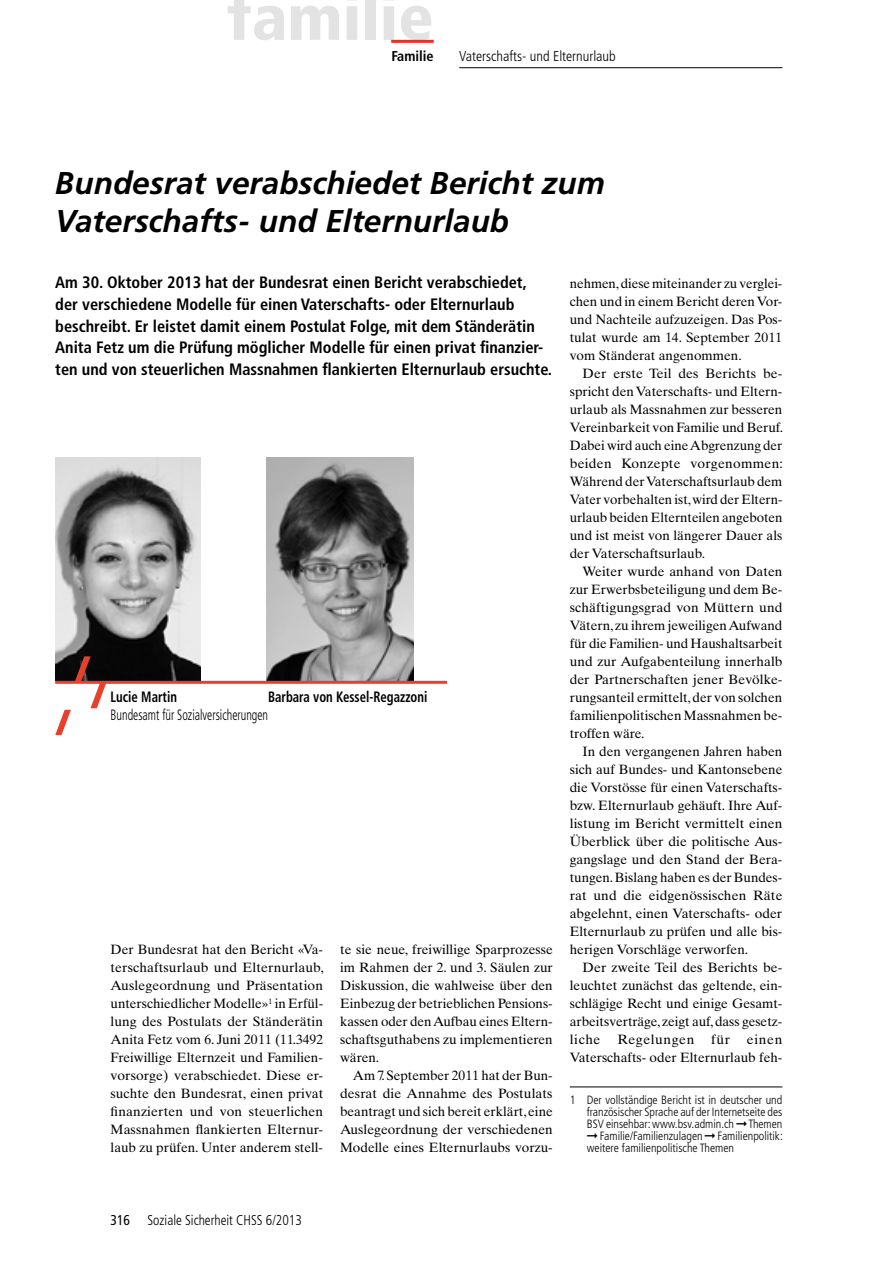
<style>
.page{position:relative;width:893px;height:1263px;background:#fff}
.page>*{position:absolute;margin:0;border:0;box-sizing:border-box;transform-origin:0 0}
.t1{font:900 condensed 64.5px "Frutiger LT Std";color:#e3e3e3}
._01_Haupttitel{font:italic 700 31.5px/38.2px "Frutiger LT Std";color:#000}
._04_Lead{font:700 condensed 16.5px/21.8px "Frutiger LT Std";color:#000}
.t2{font:700 condensed 15px "Frutiger LT Std";color:#000;scale:.85 1}
.t3{font:300 condensed 15px "Frutiger LT Std";color:#000;scale:.8 1}
._00_Rubrik_klein_mL{font:300 condensed 14.25px "Frutiger LT Std";color:#000;scale:.95 1}
._00_Rubrik_klein_mL-2{font:300 condensed 14.25px "Frutiger LT Std";color:#000}
._00_Rubrik_klein_mL-3{font:700 condensed 14.25px "Frutiger LT Std";color:#000}
._05_Grundschrift{font:13.5px/18px "Times Ten LT Std";color:#000;text-align:justify}
._05a_Grundschrift_oh{font:13.5px/18px "Times Ten LT Std";color:#000;text-align:justify}
._09_Fussnoten_Start{font:300 condensed 12px/12px "Frutiger LT Std";color:#000;text-align:justify}
.s1{font-weight:400}
</style>
<div class="page">
<hr style="left:391px;top:40px;width:43px;height:3px;background:#e63025">
<hr style="left:459px;top:67px;width:323px;height:1px;background:#000">
<img style="left:55px;top:457px;width:145px;height:223px">
<img style="left:267px;top:457px;width:146px;height:223px">
<svg style="left:55px;top:656px;width:51px;height:79px"></svg>
<hr style="left:55px;top:681px;width:391px;height:3px;background:#e7402c">
<hr style="left:570px;top:1087px;width:212px;height:1px;background:#000">
<h1 class="t1" style="left:227px;top:-21px;width:208px">familie</h1>
<p class="_00_Rubrik_klein_mL-3" style="left:391px;top:47px;width:44px">Familie</p>
<p class="_00_Rubrik_klein_mL-2" style="left:459px;top:48px;width:158px">Vaterschafts- und Elternurlaub</p>
<h2 class="_01_Haupttitel" style="left:55px;top:164px;width:551px">Bundesrat verabschiedet Bericht zum<br>Vaterschafts- und Elternurlaub</h2>
<p class="_04_Lead" style="left:55px;top:271px;width:498px">Am 30. Oktober 2013 hat der Bundesrat einen Bericht verabschiedet, der verschiedene Modelle für einen Vaterschafts- oder Elternurlaub beschreibt. Er leistet damit einem Postulat Folge, mit dem Ständerätin Anita Fetz um die Prüfung möglicher Modelle für einen privat finanzier&shy;ten und von steuerlichen Massnahmen flankierten Elternurlaub ersuchte.</p>
<p class="t2" style="left:111px;top:688px;width:80px">Lucie Martin</p>
<p class="t2" style="left:268px;top:688px;width:189px">Barbara von Kessel-Regazzoni</p>
<p class="t3" style="left:111px;top:706px;width:198px">Bundesamt für Sozialversicherungen</p>
<p class="_05a_Grundschrift_oh" style="left:111px;top:940px;width:215px">Der Bundesrat hat den Bericht «Va&shy;terschaftsurlaub und Elternurlaub, Auslegeordnung und Präsentation unterschiedlicher Modelle»<sup>1</sup> in Erfül&shy;lung des Postulats der Ständerätin Anita Fetz vom 6. Juni 2011 (11.3492<br>Freiwillige Elternzeit und Familien&shy;vorsorge) verabschiedet. Diese er&shy;suchte den Bundesrat, einen privat finanzierten und von steuerlichen Massnahmen flankierten Elternur&shy;laub zu prüfen. Unter anderem stell-</p>
<p class="_05a_Grundschrift_oh" style="left:340px;top:940px;width:214px">te sie neue, freiwillige Sparprozesse im Rahmen der 2. und 3. Säulen zur Diskussion, die wahlweise über den Einbezug der betrieblichen Pensions&shy;kassen oder den Aufbau eines Eltern&shy;schaftsguthabens zu implementieren wären.</p>
<p class="_05_Grundschrift" style="left:340px;top:1066px;width:214px;text-indent:13px">Am 7. September 2011 hat der Bun&shy;desrat die Annahme des Postulats beantragt und sich bereit erklärt, eine Auslegeordnung der verschiedenen Modelle eines Elternurlaubs vorzu-</p>
<p class="_05_Grundschrift" style="left:570px;top:274px;width:214px">nehmen, diese miteinander zu verglei&shy;chen und in einem Bericht deren Vor&shy;und Nachteile aufzuzeigen. Das Pos&shy;tulat wurde am 14. September 2011 vom Ständerat angenommen.</p>
<p class="_05_Grundschrift" style="left:570px;top:364px;width:215px;text-indent:13px">Der erste Teil des Berichts be&shy;spricht den Vaterschafts- und Eltern&shy;urlaub als Massnahmen zur besseren Vereinbarkeit von Familie und Beruf.<br>Dabei wird auch eine Abgrenzung der beiden Konzepte vorgenommen:<br>Während der Vaterschaftsurlaub dem Vater vorbehalten ist, wird der Eltern&shy;urlaub beiden Elternteilen angeboten und ist meist von längerer Dauer als der Vaterschaftsurlaub.</p>
<p class="_05_Grundschrift" style="left:570px;top:562px;width:214px;text-indent:13px">Weiter wurde anhand von Daten zur Erwerbsbeteiligung und dem Be&shy;schäftigungsgrad von Müttern und Vätern, zu ihrem jeweiligen Aufwand für die Familien- und Haushaltsarbeit und zur Aufgabenteilung innerhalb der Partnerschaften jener Bevölke&shy;rungsanteil ermittelt, der von solchen familienpolitischen Massnahmen be&shy;troffen wäre.</p>
<p class="_05_Grundschrift" style="left:570px;top:742px;width:214px;text-indent:13px">In den vergangenen Jahren haben sich auf Bundes- und Kantonsebene die Vorstösse für einen Vaterschafts&shy;bzw. Elternurlaub gehäuft. Ihre Auf&shy;listung im Bericht vermittelt einen Überblick über die politische Aus&shy;gangslage und den Stand der Bera&shy;tungen. Bislang haben es der Bundes&shy;rat und die eidgenössischen Räte abgelehnt, einen Vaterschafts- oder Elternurlaub zu prüfen und alle bis&shy;herigen Vorschläge verworfen.</p>
<p class="_05_Grundschrift" style="left:570px;top:958px;width:214px;text-indent:13px">Der zweite Teil des Berichts be&shy;leuchtet zunächst das geltende, ein&shy;schlägige Recht und einige Gesamt&shy;arbeitsverträge, zeigt auf, dass gesetz&shy;liche Regelungen für einen Vaterschafts- oder Elternurlaub feh-</p>
<p class="_09_Fussnoten_Start" style="left:587px;top:1094px;width:198px;text-indent:-17px">1 Der vollständige Bericht ist in deutscher und französischer Sprache auf der Internetseite des BSV einsehbar: www.bsv.admin.ch ➞ Themen ➞ Familie/Familienzulagen ➞ Familienpolitik: weitere familienpolitische Themen</p>
<p class="_00_Rubrik_klein_mL" style="left:111px;top:1212px;width:203px"><span class="s1">316</span> Soziale Sicherheit CHSS 6/2013</p>
</div>
